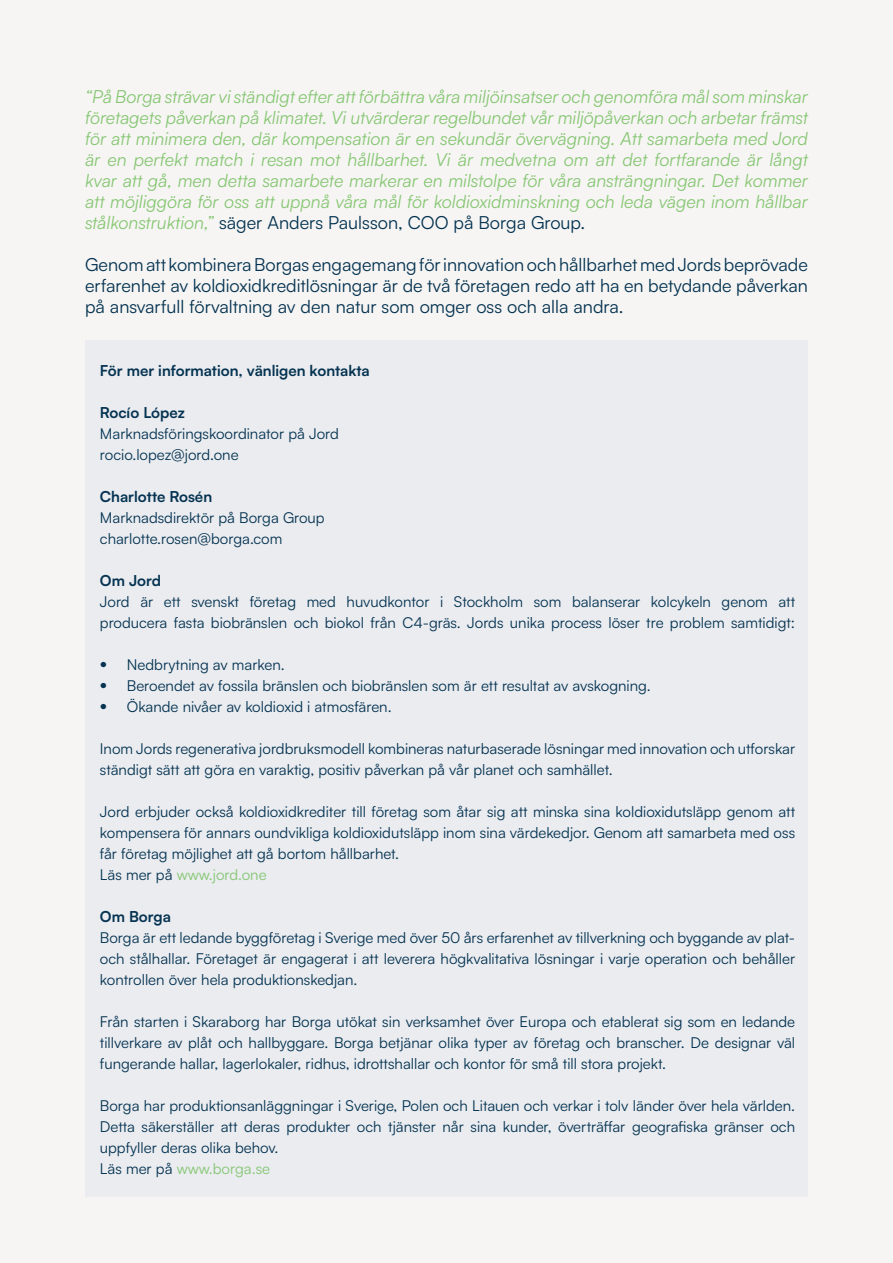
<style>
.page{position:relative;width:893px;height:1263px;background:#f6f5f3}
.page>*{position:absolute;margin:0;border:0;box-sizing:border-box;transform-origin:0 0}
.t1{font:italic 18px/21px "Satoshi";color:#86c673;text-align:justify}
.t2{font:18px/21px "Satoshi";color:#053351;text-align:justify}
.t3{font:15px/21px "Satoshi";color:#053351;text-align:justify}
.t4{font:700 15px "Satoshi";color:#053351}
.t5{font:15px "Satoshi";color:#86c673}
.s1{font-style:normal;color:#053351}
.s2{font-weight:300;font-size:21px}
.s3{color:#053351}
</style>
<div class="page">
<div style="left:85px;top:340px;width:723px;height:857px;background:#eaecf0"></div>
<h2 class="t1" style="left:85px;top:86px;width:724px">“På Borga strävar vi ständigt efter att förbättra våra miljöinsatser och genomföra mål som minskar företagets påverkan på klimatet. Vi utvärderar regelbundet vår miljöpåverkan och arbetar främst för att minimera den, där kompensation är en sekundär övervägning. Att samarbeta med Jord är en perfekt match i resan mot hållbarhet. Vi är medvetna om att det fortfarande är långt kvar att gå, men detta samarbete markerar en milstolpe för våra ansträngningar. Det kommer att möjliggöra för oss att uppnå våra mål för koldioxidminskning och leda vägen inom hållbar stålkonstruktion,” <span class="s1">säger Anders Paulsson, COO på Borga Group.</span></h2>
<h2 class="t2" style="left:85px;top:254px;width:724px">Genom att kombinera Borgas engagemang för innovation och hållbarhet med Jords beprövade erfarenhet av koldioxidkreditlösningar är de två företagen redo att ha en betydande påverkan på ansvarfull förvaltning av den natur som omger oss och alla andra.</h2>
<h2 class="t4" style="left:100px;top:360px;width:271px">För mer information, vänligen kontakta</h2>
<h2 class="t4" style="left:100px;top:402px;width:86px">Rocío López</h2>
<h2 class="t3" style="left:100px;top:423px;width:240px">Marknadsföringskoordinator på Jord</h2>
<h2 class="t3" style="left:100px;top:444px;width:140px">rocio.lopez@jord.one</h2>
<h2 class="t4" style="left:100px;top:486px;width:114px">Charlotte Rosén</h2>
<h2 class="t3" style="left:100px;top:507px;width:226px">Marknadsdirektör på Borga Group</h2>
<h2 class="t3" style="left:100px;top:528px;width:184px">charlotte.rosen@borga.com</h2>
<h2 class="t4" style="left:100px;top:570px;width:63px">Om Jord</h2>
<h2 class="t3" style="left:100px;top:591px;width:697px">Jord är ett svenskt företag med huvudkontor i Stockholm som balanserar kolcykeln genom att producera fasta biobränslen och biokol från C4-gräs. Jords unika process löser tre problem samtidigt:</h2>
<p class="t3" style="left:100px;top:654px;width:186px"><span class="s2">•</span> Nedbrytning av marken.</p>
<p class="t3" style="left:100px;top:675px;width:552px"><span class="s2">•</span> Beroendet av fossila bränslen och biobränslen som är ett resultat av avskogning.</p>
<p class="t3" style="left:100px;top:696px;width:293px"><span class="s2">•</span> Ökande nivåer av koldioxid i atmosfären.</p>
<h2 class="t3" style="left:100px;top:738px;width:697px">Inom Jords regenerativa jordbruksmodell kombineras naturbaserade lösningar med innovation och utforskar ständigt sätt att göra en varaktig, positiv påverkan på vår planet och samhället.</h2>
<h2 class="t3" style="left:100px;top:801px;width:697px">Jord erbjuder också koldioxidkrediter till företag som åtar sig att minska sina koldioxidutsläpp genom att kompensera för annars oundvikliga koldioxidutsläpp inom sina värdekedjor. Genom att samarbeta med oss får företag möjlighet att gå bortom hållbarhet.</h2>
<h2 class="t5" style="left:100px;top:865px;width:168px"><span class="s3">Läs mer på</span> www.jord.one</h2>
<h2 class="t4" style="left:100px;top:906px;width:72px">Om Borga</h2>
<h2 class="t3" style="left:100px;top:927px;width:697px">Borga är ett ledande byggföretag i Sverige med över 50 års erfarenhet av tillverkning och byggande av plat&shy;och stålhallar. Företaget är engagerat i att leverera högkvalitativa lösningar i varje operation och behåller kontrollen över hela produktionskedjan.</h2>
<h2 class="t3" style="left:100px;top:1011px;width:697px">Från starten i Skaraborg har Borga utökat sin verksamhet över Europa och etablerat sig som en ledande tillverkare av plåt och hallbyggare. Borga betjänar olika typer av företag och branscher. De designar väl fungerande hallar, lagerlokaler, ridhus, idrottshallar och kontor för små till stora projekt.</h2>
<h2 class="t3" style="left:100px;top:1095px;width:697px">Borga har produktionsanläggningar i Sverige, Polen och Litauen och verkar i tolv länder över hela världen.<br>Detta säkerställer att deras produkter och tjänster når sina kunder, överträffar geografiska gränser och uppfyller deras olika behov.</h2>
<h2 class="t5" style="left:100px;top:1159px;width:172px"><span class="s3">Läs mer på</span> www.borga.se</h2>
</div>
